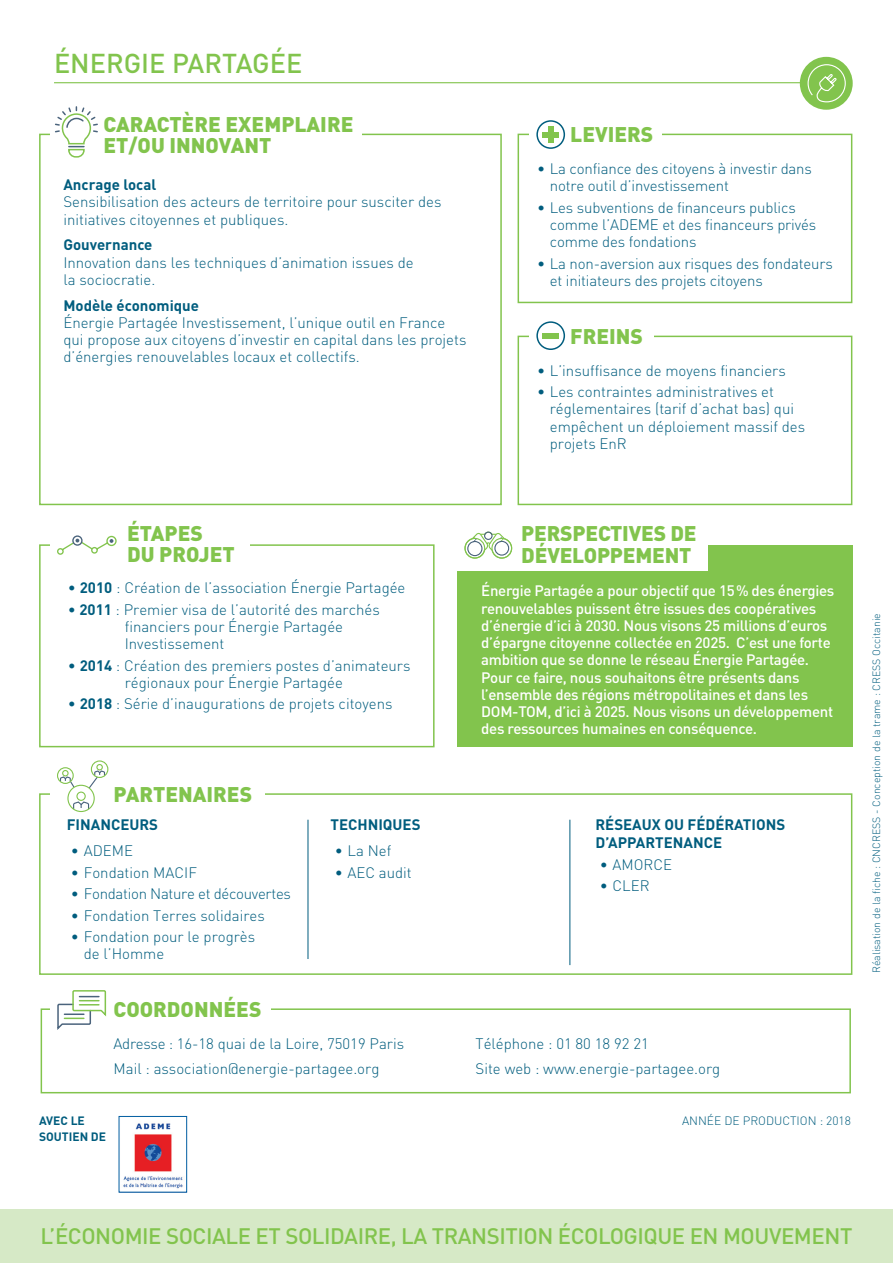
<style>
.page{position:relative;width:893px;height:1263px;background:#fff}
.page>*{position:absolute;margin:0;border:0;box-sizing:border-box;transform-origin:0 0}
.t1{font:500 27px "DIN";color:#82c44d}
.t2{font:500 22.2px "DIN";letter-spacing:-.02em;color:#82c44d}
.t3{font:900 21px/21px "DIN";color:#82c44d}
.text_rub{font:300 15px/17.2px "DIN";color:#005d7e}
.text_rub-2{font:500 15px/17.2px "DIN";letter-spacing:-.02em;color:#fff}
.text_rub-3{font:700 15px/18px "DIN";color:#005d7e}
.text_rub-4{font:300 15px "DIN";letter-spacing:-.02em;color:#005d7e}
.text_rub-5{font:300 12px "DIN";color:#005d7e}
.text_rub-6{font:700 12px/16.5px "DIN";color:#005d7e}
.text_rub-7{font:300 10.5px "DIN";color:#005d7e}
.s1{font-weight:700}
</style>
<div class="page">
<div style="left:0;top:1209px;width:893px;height:54px;background:#d6e9c6"></div>
<div style="left:39px;top:793px;width:813px;height:182px;border:2px solid #82c44d"></div>
<hr style="left:308px;top:820px;width:1px;height:139px;background:#005d7e">
<hr style="left:569px;top:820px;width:1px;height:145px;background:#005d7e">
<hr style="left:54px;top:82px;width:772px;height:1px;background:#82c44d">
<div style="left:39px;top:544px;width:396px;height:203px;border:2px solid #82c44d"></div>
<div style="left:50px;top:539px;width:200px;height:14px;background:#fff"></div>
<div style="left:50px;top:786px;width:215px;height:14px;background:#fff"></div>
<div style="left:457px;top:545px;width:395px;height:202px;background:#82c44d"></div>
<div style="left:454px;top:530px;width:254px;height:40px;background:#fff"></div>
<svg style="left:464px;top:531px;width:49px;height:28px"></svg>
<svg style="left:57px;top:535px;width:60px;height:20px"></svg>
<div style="left:72px;top:535px;width:11px;height:11px;border:1px solid #4a637c;border-radius:50%"></div>
<svg style="left:57px;top:760px;width:52px;height:52px"></svg>
<div style="left:518px;top:134px;width:334px;height:169px;border:2px solid #82c44d"></div>
<div style="left:529px;top:128px;width:132px;height:14px;background:#fff"></div>
<div style="left:39px;top:134px;width:463px;height:371px;border:2px solid #82c44d"></div>
<div style="left:518px;top:336px;width:334px;height:169px;border:2px solid #82c44d"></div>
<div style="left:536px;top:120px;width:29px;height:29px;border:2px solid #005d7e;border-radius:50%"></div>
<div style="left:542px;top:132px;width:17px;height:5px;background:#82c44d"></div>
<div style="left:548px;top:126px;width:5px;height:17px;background:#82c44d"></div>
<div style="left:50px;top:128px;width:312px;height:14px;background:#fff"></div>
<div style="left:529px;top:329px;width:124px;height:13px;background:#fff"></div>
<div style="left:542px;top:333px;width:17px;height:5px;background:#82c44d"></div>
<div style="left:536px;top:321px;width:29px;height:29px;border:2px solid #005d7e;border-radius:50%"></div>
<svg style="left:55px;top:106px;width:43px;height:52px"></svg>
<img style="left:123px;top:1123px;width:60px;height:66px">
<div style="left:119px;top:1116px;width:68px;height:76px;border:1px solid #015da1"></div>
<div style="left:41px;top:1008px;width:810px;height:85px;border:2px solid #82c44d"></div>
<div style="left:50px;top:1002px;width:220px;height:13px;background:#fff"></div>
<svg style="left:57px;top:990px;width:50px;height:40px"></svg>
<div style="left:800px;top:57px;width:53px;height:53px;background:#82c44d;border-radius:50%"></div>
<svg style="left:807px;top:64px;width:39px;height:39px"></svg>
<p class="t1" style="left:54px;top:46px;width:250px">ÉNERGIE PARTAGÉE</p>
<p class="t3" style="left:103px;top:113px;width:251px">CARACTÈRE EXEMPLAIRE<br>ET/OU INNOVANT</p>
<p class="text_rub-3" style="left:63px;top:175px;width:94px">Ancrage local</p>
<p class="text_rub" style="left:63px;top:193px;width:380px">Sensibilisation des acteurs de territoire pour susciter des initiatives citoyennes et publiques.</p>
<p class="text_rub-3" style="left:63px;top:235px;width:91px">Gouvernance</p>
<p class="text_rub" style="left:63px;top:253px;width:352px">Innovation dans les techniques d’animation issues de la sociocratie.</p>
<p class="text_rub-3" style="left:63px;top:295px;width:137px">Modèle économique</p>
<p class="text_rub" style="left:63px;top:314px;width:405px">Énergie Partagée Investissement, l’unique outil en France qui propose aux citoyens d’investir en capital dans les projets d’énergies renouvelables locaux et collectifs.</p>
<p class="t3" style="left:570px;top:123px;width:85px">LEVIERS</p>
<p class="text_rub" style="left:550px;top:160px;width:264px;text-indent:-13px">• La confiance des citoyens à investir dans notre outil d’investissement</p>
<p class="text_rub" style="left:550px;top:198px;width:268px;text-indent:-13px">• Les subventions de financeurs publics comme l’ADEME et des financeurs privés comme des fondations</p>
<p class="text_rub" style="left:550px;top:255px;width:285px;text-indent:-13px">• La non-aversion aux risques des fondateurs et initiateurs des projets citoyens</p>
<p class="t3" style="left:570px;top:324px;width:74px">FREINS</p>
<p class="text_rub" style="left:537px;top:361px;width:250px">• L’insuffisance de moyens financiers</p>
<p class="text_rub" style="left:550px;top:383px;width:257px;text-indent:-13px">• Les contraintes administratives et réglementaires (tarif d’achat bas) qui empêchent un déploiement massif des projets EnR</p>
<p class="t3" style="left:127px;top:521px;width:109px">ÉTAPES<br>DU PROJET</p>
<p class="t3" style="left:521px;top:521px;width:177px;line-height:22.5px">PERSPECTIVES DE<br>DÉVELOPPEMENT</p>
<p class="text_rub" style="left:68px;top:579px;width:339px">• <span class="s1">2010</span> : Création de l’association Énergie Partagée</p>
<p class="text_rub" style="left:125px;top:600px;width:256px;text-indent:-57px">• <span class="s1">2011</span> : Premier visa de l’autorité des marchés financiers pour Énergie Partagée<br>Investissement</p>
<p class="text_rub" style="left:125px;top:656px;width:287px;text-indent:-57px">• <span class="s1">2014</span> : Création des premiers postes d’animateurs régionaux pour Énergie Partagée</p>
<p class="text_rub" style="left:68px;top:695px;width:326px">• <span class="s1">2018</span> : Série d’inaugurations de projets citoyens</p>
<p class="t3" style="left:114px;top:782px;width:140px">PARTENAIRES</p>
<p class="text_rub-3" style="left:67px;top:815px;width:93px">FINANCEURS</p>
<p class="text_rub" style="left:71px;top:842px;width:64px">• ADEME</p>
<p class="text_rub" style="left:71px;top:863px;width:127px">• Fondation MACIF</p>
<p class="text_rub-4" style="left:71px;top:884px;width:222px">• Fondation Nature et découvertes</p>
<p class="text_rub" style="left:71px;top:906px;width:195px">• Fondation Terres solidaires</p>
<p class="text_rub" style="left:84px;top:928px;width:173px;text-indent:-13px">• Fondation pour le progrès de l’Homme</p>
<p class="t3" style="left:114px;top:998px;width:149px">COORDONNÉES</p>
<p class="text_rub-3" style="left:330px;top:815px;width:92px">TECHNIQUES</p>
<p class="text_rub" style="left:335px;top:842px;width:58px">• La Nef</p>
<p class="text_rub" style="left:335px;top:863px;width:79px">• AEC audit</p>
<p class="text_rub" style="left:114px;top:1034px;width:292px">Adresse : 16-18 quai de la Loire, 75019 Paris</p>
<p class="text_rub" style="left:114px;top:1060px;width:267px">Mail : association@energie-partagee.org</p>
<p class="text_rub-6" style="left:39px;top:1112px;width:69px">AVEC LE<br>SOUTIEN DE</p>
<p class="text_rub-2" style="left:481px;top:582px;width:355px">Énergie Partagée a pour objectif que 15% des énergies renouvelables puissent être issues des coopératives d’énergie d’ici à 2030. Nous visons 25 millions d’euros d’épargne citoyenne collectée en 2025. C’est une forte ambition que se donne le réseau Énergie Partagée.<br>Pour ce faire, nous souhaitons être présents dans l’ensemble des régions métropolitaines et dans les DOM-TOM, d’ici à 2025. Nous visons un développement des ressources humaines en conséquence.</p>
<p class="text_rub-3" style="left:595px;top:815px;width:191px">RÉSEAUX OU FÉDÉRATIONS<br>D’APPARTENANCE</p>
<p class="text_rub" style="left:600px;top:856px;width:74px">• AMORCE</p>
<p class="text_rub" style="left:600px;top:877px;width:51px">• CLER</p>
<p class="text_rub" style="left:476px;top:1034px;width:175px">Téléphone : 01 80 18 92 21</p>
<p class="text_rub" style="left:476px;top:1060px;width:246px">Site web : www.energie-partagee.org</p>
<p class="text_rub-5" style="left:682px;top:1113px;width:170px">ANNÉE DE PRODUCTION : 2018</p>
<p class="text_rub-7" style="left:870px;top:973px;width:362px;rotate:-90deg">Réalisation de la fiche : CNCRESS - Conception de la trame : CRESS Occitanie</p>
<p class="t2" style="left:41px;top:1222px;width:813px">L’ÉCONOMIE SOCIALE ET SOLIDAIRE, LA TRANSITION ÉCOLOGIQUE EN MOUVEMENT</p>
</div>
